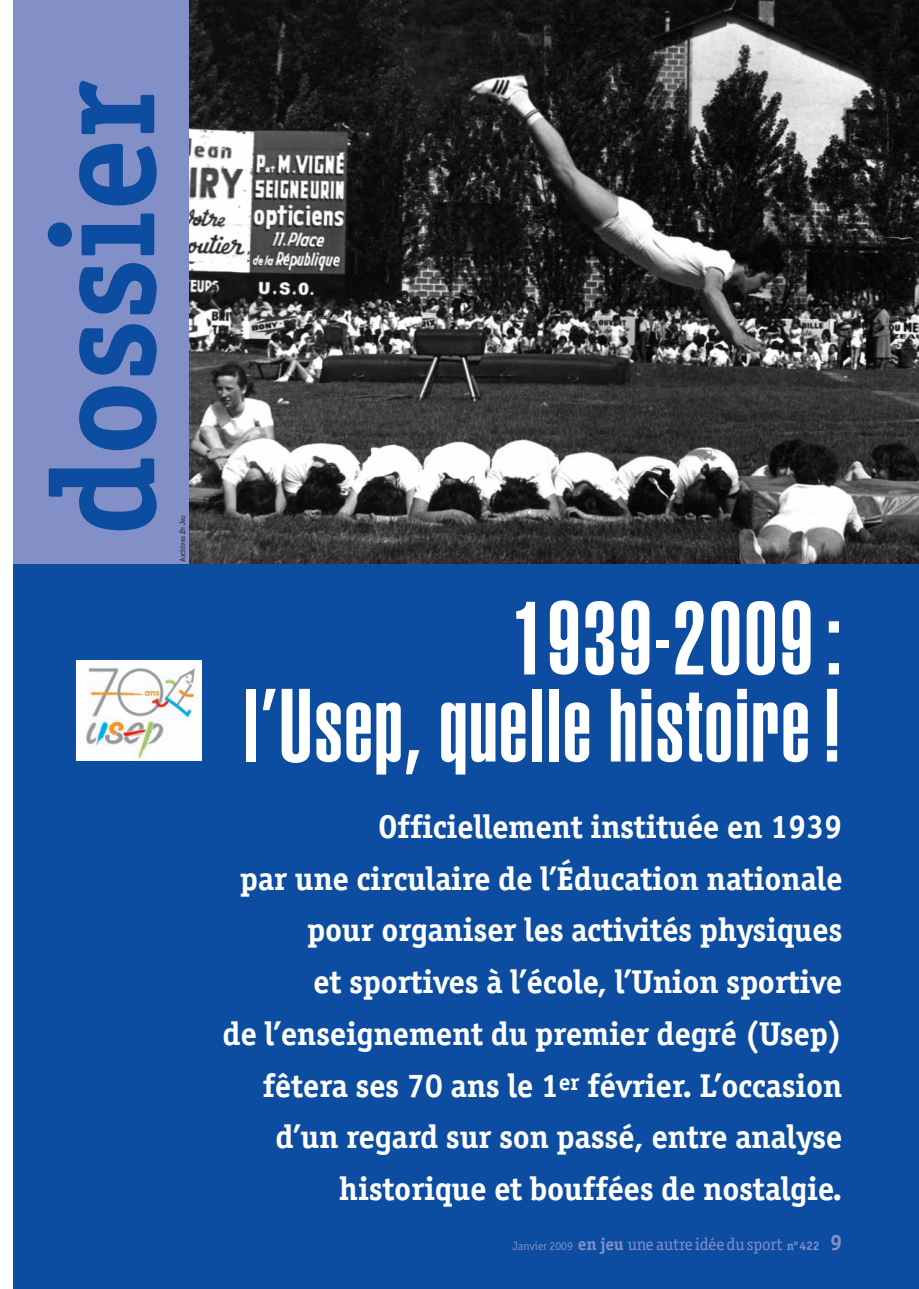
<style>
.page{position:relative;width:919px;height:1289px;background:#fff}
.page>*{position:absolute;margin:0;border:0;box-sizing:border-box;transform-origin:0 0}
.t1{font:700 147px "Officina Serif";letter-spacing:-.01em;color:#0d4da1}
.t2{font:900 extra-condensed 102px/87px "Helvetica";letter-spacing:.015em;color:#fff;text-align:right}
.t3{font:700 33px/51.8px "Officina Serif";letter-spacing:-.01em;color:#fff;text-align:right}
.t4{font:17.25px "Officina Serif";letter-spacing:-.01em;color:#838fc7}
.t5{font:7.5px "Officina Serif";letter-spacing:-.01em;color:#231f20}
.s1{font-style:italic}
.s2{font-family:"Officina Sans";font-size:12.3px}
.s3{font-weight:700}
.s4{font-weight:700;font-size:12.3px}
.s5{font-weight:700;font-size:22.2px}
</style>
<div class="page">
<img style="left:188px;top:0;width:730px;height:564px">
<div style="left:13px;top:0;width:175px;height:565px;background:#838fc7"></div>
<div style="left:13px;top:564px;width:905px;height:724px;background:#0d4da1"></div>
<img style="left:77px;top:660px;width:124px;height:100px">
<h1 class="t1" style="left:49px;top:536px;width:457px;rotate:-90deg">dossier</h1>
<p class="t5" style="left:178px;top:562px;width:49px;rotate:-90deg">Archives <span class="s1">En Jeu</span></p>
<h2 class="t2" style="left:243px;top:601px;width:600px">1939-2009:<br>l’Usep, quelle histoire!</h2>
<p class="t3" style="left:222px;top:803px;width:621px">Officiellement instituée en 1939<br>par une circulaire de l’Éducation nationale pour organiser les activités physiques<br>et sportives à l’école, l’Union sportive<br>de l’enseignement du premier degré (Usep) fêtera ses 70 ans le 1<sup>er</sup> février. L’occasion d’un regard sur son passé, entre analyse historique et bouffées de nostalgie.</p>
<p class="t4" style="left:513px;top:1233px;width:331px"><span class="s2">Janvier 2009</span> <span class="s3">en jeu</span> uneautreidéedusport <span class="s4">n°422</span> <span class="s5">9</span></p>
</div>
